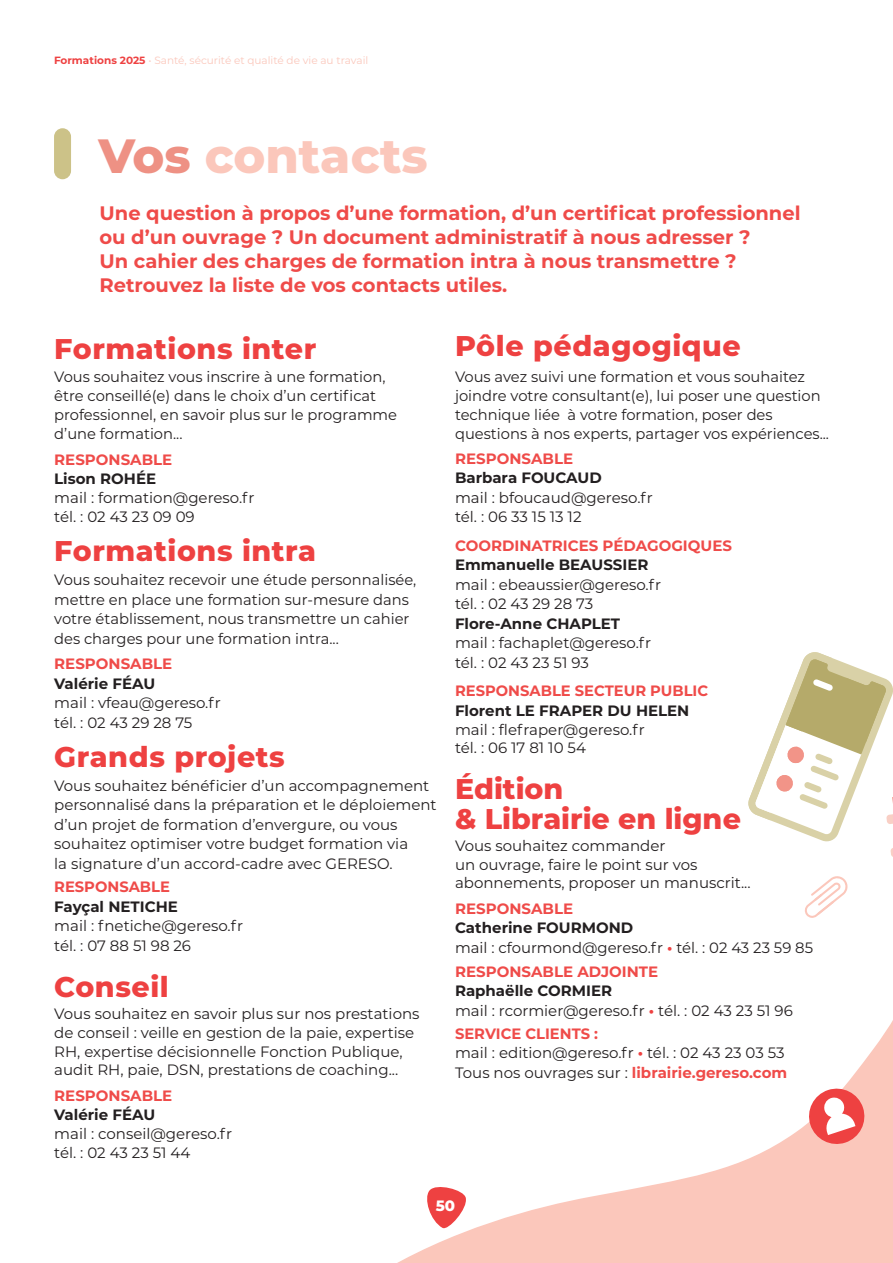
<style>
.page{position:relative;width:893px;height:1263px;background:#fff}
.page>*{position:absolute;margin:0;border:0;box-sizing:border-box;transform-origin:0 0}
.t1{font:800 48px "Montserrat";color:#fbc7bb}
.PublicConcerne_class{font:800 28.5px "Montserrat";letter-spacing:.02em;color:#ee4141}
.PublicConcerne_class-2{font:800 28.5px "Montserrat";color:#ee4141}
.PublicConcerne_class-3{font:700 19.5px "Montserrat";color:#ef4b49}
.PublicConcerne_class-4{font:15px/19.5px "Montserrat";color:#231f20}
.PublicConcerne_class-5{font:700 15px "Montserrat";color:#ef4b49}
.PublicConcerne_class-6{font:700 15px "Montserrat";color:#231f20}
.t2{font:800 15px "Montserrat";color:#fff}
.t3{font:10.5px "Montserrat";color:#fbc7bb}
.s1{font-weight:700;color:#ee4141}
.s2{color:#ee9184}
.s3{font-weight:700}
.s4{font-weight:400;color:#231f20}
</style>
<div class="page">
<svg style="left:397px;top:1147px;width:496px;height:116px;fill:#fbc7bb"></svg>
<div style="left:54px;top:128px;width:17px;height:51px;background:#ccc288;border-radius:9px"></div>
<svg style="left:423px;top:1182px;width:45px;height:49px"></svg>
<svg style="left:748px;top:652px;width:145px;height:495px"></svg>
<p class="t3" style="left:54px;top:53px;width:316px"><span class="s1">Formations 2025</span> • Santé, sécurité et qualité de vie au travail</p>
<p class="t1" style="left:98px;top:121px;width:331px"><span class="s2">Vos</span> contacts</p>
<p class="PublicConcerne_class-3" style="left:99px;top:199px;width:703px">Une question à propos d’une formation, d’un certificat professionnel</p>
<p class="PublicConcerne_class-3" style="left:99px;top:223px;width:652px">ou d’un ouvrage ? Un document administratif à nous adresser ?</p>
<p class="PublicConcerne_class-3" style="left:99px;top:247px;width:639px">Un cahier des charges de formation intra à nous transmettre ?</p>
<p class="PublicConcerne_class-3" style="left:99px;top:271px;width:409px">Retrouvez la liste de vos contacts utiles.</p>
<p class="PublicConcerne_class" style="left:54px;top:328px;width:264px">Formations inter</p>
<p class="PublicConcerne_class-4" style="left:54px;top:367px;width:344px;line-height:19px">Vous souhaitez vous inscrire à une formation, être conseillé(e) dans le choix d’un certificat professionnel, en savoir plus sur le programme d’une formation...</p>
<p class="PublicConcerne_class-5" style="left:54px;top:448px;width:120px">RESPONSABLE</p>
<p class="PublicConcerne_class-6" style="left:54px;top:468px;width:103px">Lison ROHÉE</p>
<p class="PublicConcerne_class-4" style="left:54px;top:487px;width:202px">mail : formation@gereso.fr</p>
<p class="PublicConcerne_class-4" style="left:54px;top:507px;width:142px">tél. : 02 43 23 09 09</p>
<p class="PublicConcerne_class" style="left:54px;top:530px;width:263px">Formations intra</p>
<p class="PublicConcerne_class-4" style="left:54px;top:570px;width:364px">Vous souhaitez recevoir une étude personnalisée, mettre en place une formation sur-mesure dans votre établissement, nous transmettre un cahier des charges pour une formation intra...</p>
<p class="PublicConcerne_class-5" style="left:54px;top:653px;width:120px">RESPONSABLE</p>
<p class="PublicConcerne_class-6" style="left:54px;top:673px;width:102px">Valérie FÉAU</p>
<p class="PublicConcerne_class-4" style="left:54px;top:693px;width:168px">mail : vfeau@gereso.fr</p>
<p class="PublicConcerne_class-4" style="left:54px;top:712px;width:140px">tél. : 02 43 29 28 75</p>
<p class="PublicConcerne_class" style="left:54px;top:736px;width:232px">Grands projets</p>
<p class="PublicConcerne_class-4" style="left:54px;top:775px;width:384px">Vous souhaitez bénéficier d’un accompagnement personnalisé dans la préparation et le déploiement d’un projet de formation d’envergure, ou vous souhaitez optimiser votre budget formation via<br>la signature d’un accord-cadre avec GERESO.</p>
<p class="PublicConcerne_class-5" style="left:54px;top:876px;width:117px">RESPONSABLE</p>
<p class="PublicConcerne_class-6" style="left:54px;top:896px;width:125px">Fayçal NETICHE</p>
<p class="PublicConcerne_class-4" style="left:54px;top:916px;width:190px">mail : fnetiche@gereso.fr</p>
<p class="PublicConcerne_class-4" style="left:54px;top:935px;width:138px">tél. : 07 88 51 98 26</p>
<p class="PublicConcerne_class" style="left:54px;top:966px;width:116px">Conseil</p>
<p class="PublicConcerne_class-4" style="left:54px;top:1004px;width:367px;line-height:18.8px">Vous souhaitez en savoir plus sur nos prestations de conseil : veille en gestion de la paie, expertise RH, expertise décisionnelle Fonction Publique, audit RH, paie, DSN, prestations de coaching...</p>
<p class="PublicConcerne_class-5" style="left:54px;top:1085px;width:120px">RESPONSABLE</p>
<p class="PublicConcerne_class-6" style="left:54px;top:1104px;width:102px">Valérie FÉAU</p>
<p class="PublicConcerne_class-4" style="left:54px;top:1123px;width:179px">mail : conseil@gereso.fr</p>
<p class="PublicConcerne_class-4" style="left:54px;top:1142px;width:138px">tél. : 02 43 23 51 44</p>
<p class="PublicConcerne_class" style="left:455px;top:325px;width:287px">Pôle pédagogique</p>
<p class="PublicConcerne_class-4" style="left:455px;top:367px;width:376px;line-height:18.8px">Vous avez suivi une formation et vous souhaitez joindre votre consultant(e), lui poser une question technique liée à votre formation, poser des questions à nos experts, partager vos expériences...</p>
<p class="PublicConcerne_class-5" style="left:455px;top:448px;width:120px">RESPONSABLE</p>
<p class="PublicConcerne_class-6" style="left:455px;top:467px;width:148px">Barbara FOUCAUD</p>
<p class="PublicConcerne_class-4" style="left:455px;top:487px;width:199px">mail : bfoucaud@gereso.fr</p>
<p class="PublicConcerne_class-4" style="left:455px;top:507px;width:128px">tél. : 06 33 15 13 12</p>
<p class="PublicConcerne_class-5" style="left:455px;top:535px;width:278px">COORDINATRICES PÉDAGOGIQUES</p>
<p class="PublicConcerne_class-6" style="left:455px;top:554px;width:195px">Emmanuelle BEAUSSIER</p>
<p class="PublicConcerne_class-4" style="left:455px;top:574px;width:207px">mail : ebeaussier@gereso.fr</p>
<p class="PublicConcerne_class-4" style="left:455px;top:594px;width:140px">tél. : 02 43 29 28 73</p>
<p class="PublicConcerne_class-6" style="left:455px;top:613px;width:167px">Flore-Anne CHAPLET</p>
<p class="PublicConcerne_class-4" style="left:455px;top:633px;width:198px">mail : fachaplet@gereso.fr</p>
<p class="PublicConcerne_class-4" style="left:455px;top:652px;width:135px">tél. : 02 43 23 51 93</p>
<p class="PublicConcerne_class-5" style="left:455px;top:680px;width:255px">RESPONSABLE SECTEUR PUBLIC</p>
<p class="PublicConcerne_class-4" style="left:455px;top:701px;width:236px;line-height:18.8px"><span class="s3">Florent LE FRAPER DU HELEN </span>mail : flefraper@gereso.fr<br>tél. : 06 17 81 10 54</p>
<p class="PublicConcerne_class-2" style="left:455px;top:768px;width:110px">Édition</p>
<p class="PublicConcerne_class-2" style="left:455px;top:798px;width:287px">&amp; Librairie en ligne</p>
<p class="PublicConcerne_class-4" style="left:455px;top:836px;width:244px;line-height:18.8px">Vous souhaitez commander<br>un ouvrage, faire le point sur vos</p>
<p class="PublicConcerne_class-4" style="left:455px;top:873px;width:297px">abonnements, proposer un manuscrit...</p>
<p class="PublicConcerne_class-5" style="left:455px;top:898px;width:120px">RESPONSABLE</p>
<p class="PublicConcerne_class-4" style="left:455px;top:918px;width:360px"><span class="s3">Catherine FOURMOND<br></span>mail : cfourmond@gereso.fr <span class="s1">•</span> tél. : 02 43 23 59 85</p>
<p class="PublicConcerne_class-5" style="left:455px;top:960px;width:205px">RESPONSABLE ADJOINTE</p>
<p class="PublicConcerne_class-4" style="left:455px;top:980px;width:339px"><span class="s3">Raphaëlle CORMIER<br></span>mail : rcormier@gereso.fr <span class="s1">•</span> tél. : 02 43 23 51 96</p>
<p class="PublicConcerne_class-5" style="left:455px;top:1023px;width:145px">SERVICE CLIENTS :</p>
<p class="PublicConcerne_class-4" style="left:455px;top:1042px;width:331px">mail : edition@gereso.fr <span class="s1">•</span> tél. : 02 43 23 03 53</p>
<p class="PublicConcerne_class-5" style="left:455px;top:1061px;width:334px"><span class="s4">Tous nos ouvrages sur :</span> librairie.gereso.com</p>
<p class="t2" style="left:436px;top:1194px;width:21px">50</p>
</div>
